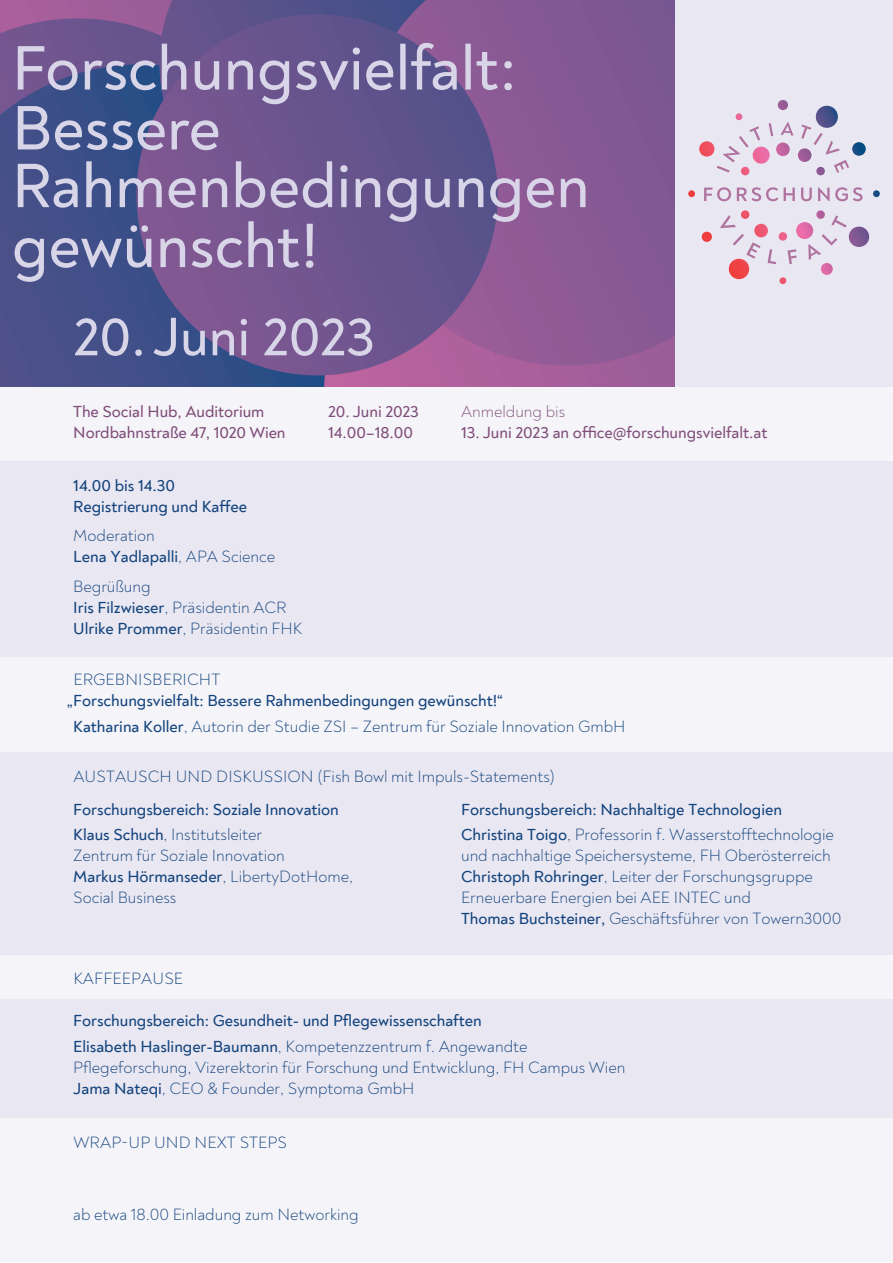
<style>
.page{position:relative;width:893px;height:1263px;background:#fff}
.page>*{position:absolute;margin:0;border:0;box-sizing:border-box;transform-origin:0 0}
.t1{font:500 63.75px/59.2px "Noah";color:#d9d5e8}
.t2{font:500 55.2px "Noah";color:#d9d5e8}
.t3{font:300 16.5px/21px "Noah";color:#12437c}
.t4{font:500 16.5px/25.2px "Noah";color:#12437c}
.t5{font:500 16.5px/21px "Noah";color:#804f7a}
.t6{font:300 16.5px "Noah";color:#804f7a}
.s1{font-weight:500}
.s2{font-weight:300}
</style>
<div class="page">
<div style="left:0;top:0;width:159px;height:18px;background:#a25e9a"></div>
<svg style="left:0;top:18px;width:136px;height:46px;background:#73558f"></svg>
<svg style="left:0;top:64px;width:324px;height:323px;background:#424f88"></svg>
<svg style="left:324px;top:365px;width:352px;height:22px;background:#a9609b"></svg>
<svg style="left:159px;top:0;width:198px;height:14px;background:#5b528b"></svg>
<svg style="left:357px;top:0;width:319px;height:365px;background:#865893"></svg>
<svg style="left:136px;top:14px;width:362px;height:361px;background:#6c548e"></svg>
<div style="left:676px;top:0;width:217px;height:389px;background:#e9e7f2"></div>
<svg style="left:688px;top:100px;width:192px;height:164px"></svg>
<div style="left:0;top:387px;width:893px;height:875px;background:#f5f4f9"></div>
<div style="left:0;top:461px;width:893px;height:196px;background:#e9e7f2"></div>
<div style="left:0;top:752px;width:893px;height:203px;background:#e9e7f2"></div>
<div style="left:0;top:999px;width:893px;height:119px;background:#e9e7f2"></div>
<h1 class="t1" style="left:12px;top:40px;width:579px">Forschungsvielfalt:<br>Bessere<br>Rahmenbedingungen gewünscht!</h1>
<h2 class="t2" style="left:73px;top:304px;width:303px">20. Juni 2023</h2>
<p class="t5" style="left:73px;top:401px;width:214px">The Social Hub, Auditorium<br>Nordbahnstraße 47, 1020 Wien</p>
<p class="t5" style="left:328px;top:401px;width:92px">20. Juni 2023<br>14.00–18.00</p>
<p class="t4" style="left:73px;top:475px;width:175px;line-height:21px">14.00 bis 14.30<br>Registrierung und Kaffee</p>
<p class="t3" style="left:73px;top:525px;width:203px">Moderation<br><span class="s1">Lena Yadlapalli</span>, APA Science</p>
<p class="t3" style="left:73px;top:576px;width:231px">Begrüßung<br><span class="s1">Iris Filzwieser</span>, Präsidentin ACR<br><span class="s1">Ulrike Prommer</span>, Präsidentin FHK</p>
<p class="t3" style="left:73px;top:669px;width:148px">ERGEBNISBERICHT</p>
<p class="t4" style="left:73px;top:688px;width:554px;line-height:26.4px;text-indent:-7px">„Forschungsvielfalt: Bessere Rahmenbedingungen gewünscht!“<br>Katharina Koller<span class="s2">, Autorin der Studie ZSI – Zentrum für Soziale Innovation GmbH</span></p>
<p class="t3" style="left:73px;top:766px;width:483px">AUSTAUSCH UND DISKUSSION (Fish Bowl mit Impuls-Statements)</p>
<p class="t6" style="left:461px;top:401px;width:106px">Anmeldung bis</p>
<p class="t5" style="left:461px;top:422px;width:308px">13. Juni 2023 an office@forschungsvielfalt.at</p>
<p class="t4" style="left:73px;top:797px;width:267px">Forschungsbereich: Soziale Innovation<br>Klaus Schuch<span class="s2">, Institutsleiter</span></p>
<p class="t3" style="left:73px;top:845px;width:281px">Zentrum für Soziale Innovation<br><span class="s1">Markus Hörmanseder</span>, LibertyDotHome,<br>Social Business</p>
<p class="t4" style="left:461px;top:797px;width:374px">Forschungsbereich: Nachhaltige Technologien<br>Christina Toigo<span class="s2">, Professorin f. Wasserstofftechnologie</span></p>
<p class="t3" style="left:461px;top:845px;width:382px">und nachhaltige Speichersysteme, FH Oberösterreich <span class="s1">Christoph Rohringer</span>, Leiter der Forschungsgruppe Erneuerbare Energien bei AEE INTEC und<br><span class="s1">Thomas Buchsteiner,</span> Geschäftsführer von Towern3000</p>
<p class="t3" style="left:73px;top:969px;width:111px">KAFFEEPAUSE</p>
<p class="t4" style="left:73px;top:1009px;width:456px">Forschungsbereich: Gesundheit- und Pflegewissenschaften<br>Elisabeth Haslinger-Baumann<span class="s2">, Kompetenzzentrum f. Angewandte</span></p>
<p class="t3" style="left:73px;top:1057px;width:554px">Pflegeforschung, Vizerektorin für Forschung und Entwicklung, FH Campus Wien<br><span class="s1">Jama Nateqi</span>, CEO &amp; Founder, Symptoma GmbH</p>
<p class="t3" style="left:73px;top:1132px;width:215px">WRAP-UP UND NEXT STEPS</p>
<p class="t3" style="left:73px;top:1204px;width:287px">ab etwa 18.00 Einladung zum Networking</p>
</div>
